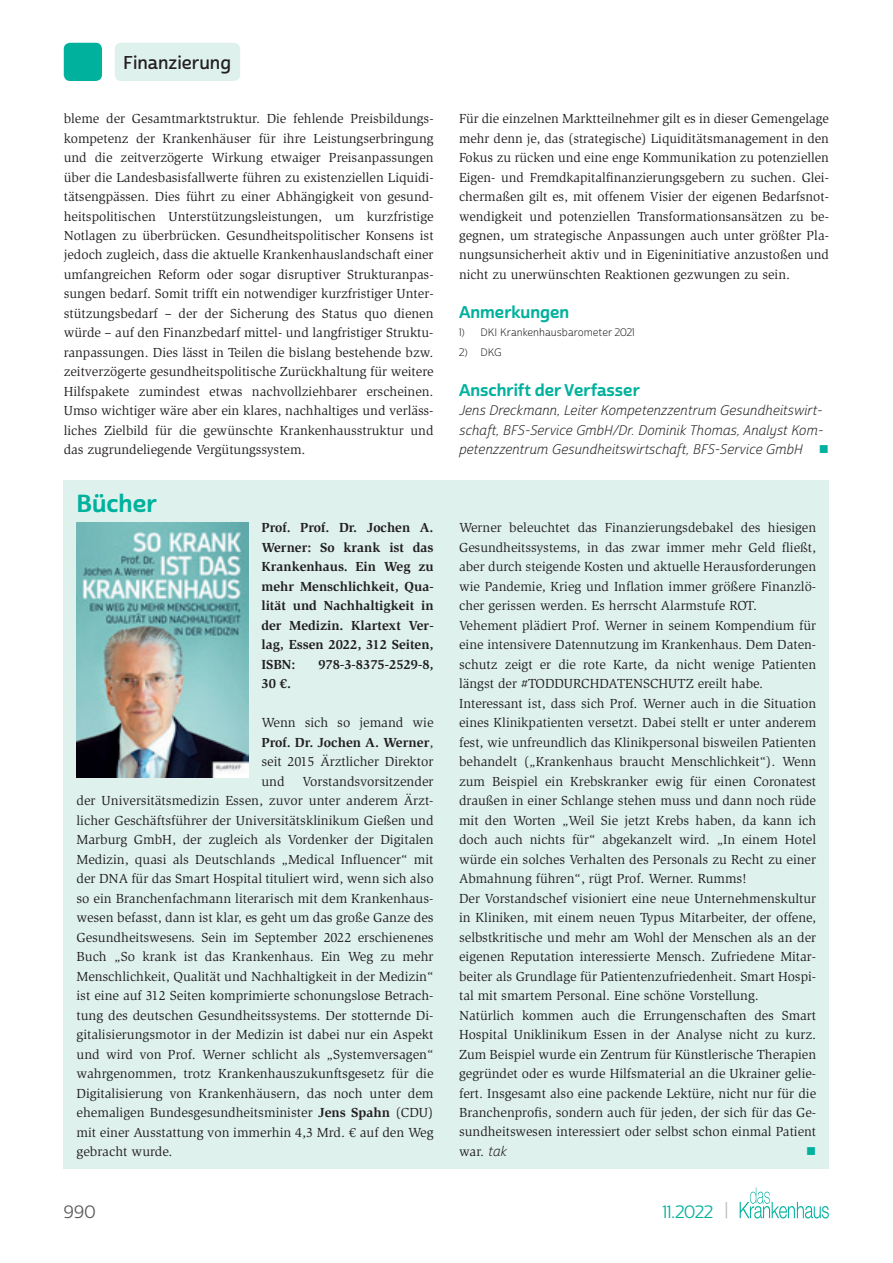
<style>
.page{position:relative;width:893px;height:1263px;background:#fff}
.page>*{position:absolute;margin:0;border:0;box-sizing:border-box;transform-origin:0 0}
.t1{font:24px "Cabrito Sans Nor Bol";color:#00b19d}
.t2{font:18px "Cabrito Sans Nor Dem";letter-spacing:-.005em;color:#231f20}
.t3{font:17.25px "Cabrito Sans Nor Reg";color:#00b19d}
.t4{font:17.25px "Cabrito Sans Nor Reg";color:#57585a}
.t5{font:16.5px "Cabrito Sans Nor Bol";color:#00b19d}
.t6{font:13.5px/19.5px "Slimbach Std";color:#231f20;text-align:justify}
.t7{font:700 13.5px/19.5px "Slimbach Std";color:#231f20;text-align:justify}
.t8{font:13.5px/19.5px "Cabrito Sans Nor Boo It";color:#231f20;text-align:justify}
.t9{font:10.5px "Cabrito Sans Nor Boo";color:#231f20}
.s1{font-weight:700}
.s2{font-family:"Cabrito Sans Nor Boo It"}
.s3{font-size:18.9px;color:#bcbdc0}
</style>
<div class="page">
<div style="left:115px;top:43px;width:125px;height:38px;background:#def1ed;border-radius:6px"></div>
<svg style="left:740px;top:1187px;width:89px;height:32px"></svg>
<div style="left:64px;top:43px;width:38px;height:38px;background:#00b19d;border-radius:6px"></div>
<div style="left:64px;top:481px;width:765px;height:688px;background:#def1ed"></div>
<img style="left:77px;top:523px;width:172px;height:255px">
<h2 class="t2" style="left:123px;top:52px;width:109px">Finanzierung</h2>
<p class="t6" style="left:64px;top:110px;width:371px">bleme der Gesamtmarktstruktur. Die fehlende Preisbildungs&shy;kompetenz der Krankenhäuser für ihre Leistungserbringung und die zeitverzögerte Wirkung etwaiger Preisanpassungen über die Landesbasisfallwerte führen zu existenziellen Liquidi&shy;tätsengpässen. Dies führt zu einer Abhängigkeit von gesund&shy;heitspolitischen Unterstützungsleistungen, um kurzfristige Notlagen zu überbrücken. Gesundheitspolitischer Konsens ist jedoch zugleich, dass die aktuelle Krankenhauslandschaft einer umfangreichen Reform oder sogar disruptiver Strukturanpas&shy;sungen bedarf. Somit trifft ein notwendiger kurzfristiger Unter&shy;stützungsbedarf – der der Sicherung des Status quo dienen würde – auf den Finanzbedarf mittel- und langfristiger Struktu&shy;ranpassungen. Dies lässt in Teilen die bislang bestehende bzw. zeitverzögerte gesundheitspolitische Zurückhaltung für weitere Hilfspakete zumindest etwas nachvollziehbarer erscheinen.<br>Umso wichtiger wäre aber ein klares, nachhaltiges und verläss&shy;liches Zielbild für die gewünschte Krankenhausstruktur und das zugrundeliegende Vergütungssystem.</p>
<p class="t6" style="left:459px;top:110px;width:371px">Für die einzelnen Marktteilnehmer gilt es in dieser Gemengelage mehr denn je, das (strategische) Liquiditätsmanagement in den Fokus zu rücken und eine enge Kommunikation zu potenziellen Eigen- und Fremdkapitalfinanzierungsgebern zu suchen. Glei&shy;chermaßen gilt es, mit offenem Visier der eigenen Bedarfsnot&shy;wendigkeit und potenziellen Transformationsansätzen zu be&shy;gegnen, um strategische Anpassungen auch unter größter Pla&shy;nungsunsicherheit aktiv und in Eigeninitiative anzustoßen und nicht zu unerwünschten Reaktionen gezwungen zu sein.</p>
<p class="t5" style="left:459px;top:305px;width:112px">Anmerkungen</p>
<p class="t9" style="left:459px;top:326px;width:177px">1) DKI Krankenhausbarometer 2021</p>
<p class="t9" style="left:459px;top:346px;width:44px">2) DKG</p>
<p class="t5" style="left:459px;top:383px;width:182px">Anschrift der Verfasser</p>
<p class="t8" style="left:459px;top:401px;width:366px">Jens Dreckmann, Leiter Kompetenzzentrum Gesundheitswirt&shy;schaft, BFS-Service GmbH/Dr. Dominik Thomas, Analyst Kom&shy;petenzzentrum Gesundheitswirtschaft, BFS-Service GmbH</p>
<h1 class="t1" style="left:77px;top:493px;width:82px">Bücher</h1>
<p class="t7" style="left:261px;top:519px;width:174px">Prof. Prof. Dr. Jochen A.<br>Werner: So krank ist das Krankenhaus. Ein Weg zu mehr Menschlichkeit, Qua&shy;lität und Nachhaltigkeit in der Medizin. Klartext Ver&shy;lag, Essen 2022, 312 Seiten, ISBN:</p>
<p class="t7" style="left:318px;top:656px;width:117px">978-3-8375-2529-8,</p>
<p class="t7" style="left:261px;top:675px;width:31px">30 €.</p>
<p class="t6" style="left:261px;top:714px;width:174px">Wenn sich so jemand wie <span class="s1">Prof. Dr. Jochen A. Werner</span>, seit 2015 Ärztlicher Direktor und</p>
<p class="t6" style="left:77px;top:773px;width:359px;text-indent:226px">Vorstandsvorsitzender der Universitätsmedizin Essen, zuvor unter anderem Ärzt&shy;licher Geschäftsführer der Universitätsklinikum Gießen und Marburg GmbH, der zugleich als Vordenker der Digitalen Medizin, quasi als Deutschlands „Medical Influencer“ mit der DNA für das Smart Hospital tituliert wird, wenn sich also so ein Branchenfachmann literarisch mit dem Krankenhaus&shy;wesen befasst, dann ist klar, es geht um das große Ganze des Gesundheitswesens. Sein im September 2022 erschienenes Buch „So krank ist das Krankenhaus. Ein Weg zu mehr Menschlichkeit, Qualität und Nachhaltigkeit in der Medizin“ ist eine auf 312 Seiten komprimierte schonungslose Betrach&shy;tung des deutschen Gesundheitssystems. Der stotternde Di&shy;gitalisierungsmotor in der Medizin ist dabei nur ein Aspekt und wird von Prof. Werner schlicht als „Systemversagen“ wahrgenommen, trotz Krankenhauszukunftsgesetz für die Digitalisierung von Krankenhäusern, das noch unter dem ehemaligen Bundesgesundheitsminister <span class="s1">Jens Spahn</span> (CDU) mit einer Ausstattung von immerhin 4,3 Mrd. € auf den Weg gebracht wurde.</p>
<p class="t6" style="left:459px;top:519px;width:359px;text-align:left">Werner beleuchtet das Finanzierungsdebakel des hiesigen Gesundheitssystems, in das zwar immer mehr Geld fließt, aber durch steigende Kosten und aktuelle Herausforderungen wie Pandemie, Krieg und Inflation immer größere Finanzlö&shy;cher gerissen werden. Es herrscht Alarmstufe ROT.<br>Vehement plädiert Prof. Werner in seinem Kompendium für eine intensivere Datennutzung im Krankenhaus. Dem Daten&shy;schutz zeigt er die rote Karte, da nicht wenige Patienten längst der #TODDURCHDATENSCHUTZ ereilt habe.<br>Interessant ist, dass sich Prof. Werner auch in die Situation eines Klinikpatienten versetzt. Dabei stellt er unter anderem fest, wie unfreundlich das Klinikpersonal bisweilen Patien ten behandelt („Krankenhaus braucht Menschlichkeit“). Wenn zum Beispiel ein Krebskranker ewig für einen Coronatest draußen in einer Schlange stehen muss und dann noch rüde mit den Worten „Weil Sie jetzt Krebs haben, da kann ich doch auch nichts für“ abgekanzelt wird. „In einem Hotel würde ein solches Verhalten des Personals zu Recht zu einer Abmahnung führen“, rügt Prof. Werner. Rumms!<br>Der Vorstandschef visioniert eine neue Unternehmenskultur in Kliniken, mit einem neuen Typus Mitarbeiter, der offene, selbstkritische und mehr am Wohl der Menschen als an der eigenen Reputation interessierte Mensch. Zufriedene Mitar&shy;beiter als Grundlage für Patientenzufriedenheit. Smart Hospi&shy;tal mit smartem Personal. Eine schöne Vorstellung.<br>Natürlich kommen auch die Errungenschaften des Smart Hospital Uniklinikum Essen in der Analyse nicht zu kurz.<br>Zum Beispiel wurde ein Zentrum für Künstlerische Therapien gegründet oder es wurde Hilfsmaterial an die Ukrainer gelie&shy;fert. Insgesamt also eine packende Lektüre, nicht nur für die Branchenprofis, sondern auch für jeden, der sich für das Ge&shy;sundheitswesen interessiert oder selbst schon einmal Patient war. <span class="s2">tak</span></p>
<p class="t4" style="left:64px;top:1205px;width:33px">990</p>
<p class="t3" style="left:663px;top:1205px;width:67px">11.2022 <span class="s3">|</span></p>
</div>
